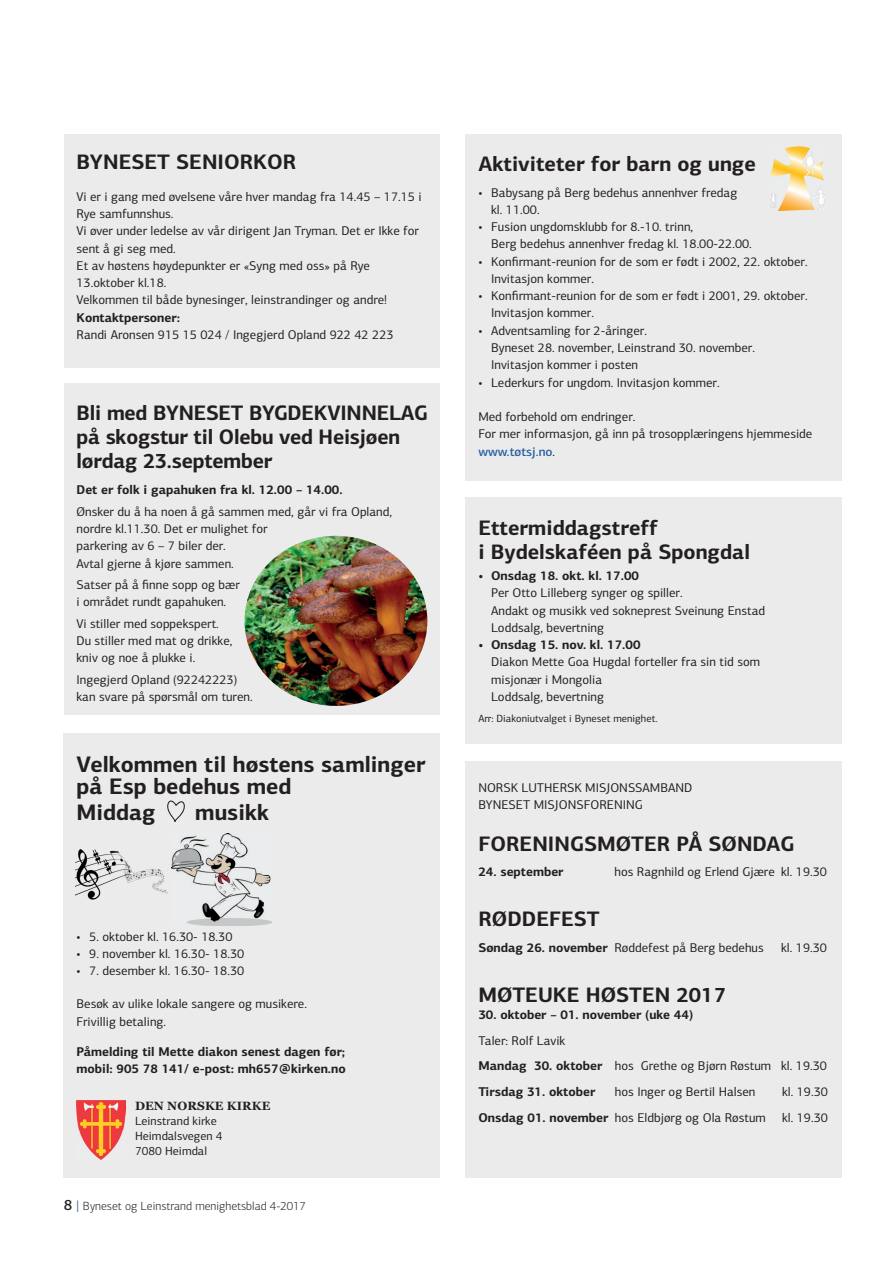
<style>
.page{position:relative;width:893px;height:1263px;background:#fff}
.page>*{position:absolute;margin:0;border:0;box-sizing:border-box;transform-origin:0 0}
.t1{font:700 22.5px/22.5px "PF Centro Sans Pro";color:#231f20}
.t2{font:700 21px/24px "PF Centro Sans Pro";color:#231f20}
.t3{font:12.75px/17.2px "PF Centro Sans Pro";color:#231f20}
.t4{font:700 12.75px/17.2px "PF Centro Sans Pro";color:#231f20}
.t5{font:300 12px "PF Centro Sans Pro";color:#231f20}
.t6{font:12px/15px "PF Centro Sans Pro";color:#231f20}
.t7{font:700 12px "Georgia";letter-spacing:.01em;color:#231f20}
.t8{font:10.5px "PF Centro Sans Pro";color:#231f20}
.s1{font-weight:500;font-size:15px}
.s2{font-weight:400;font-size:13.5px;color:#265d9e}
.s3{font-weight:500;color:#265d9e}
.s4{font-weight:700}
</style>
<div class="page">
<div style="left:64px;top:134px;width:376px;height:234px;background:#ebebec"></div>
<div style="left:64px;top:383px;width:376px;height:331px;background:#ebebec"></div>
<img style="left:244px;top:536px;width:183px;height:170px">
<div style="left:466px;top:134px;width:376px;height:346px;background:#ebebec"></div>
<img style="left:770px;top:147px;width:55px;height:63px">
<div style="left:64px;top:733px;width:376px;height:445px;background:#ebebec"></div>
<div style="left:466px;top:497px;width:376px;height:247px;background:#ebebec"></div>
<div style="left:466px;top:761px;width:376px;height:417px;background:#ebebec"></div>
<img style="left:75px;top:849px;width:92px;height:51px">
<img style="left:172px;top:833px;width:100px;height:93px">
<svg style="left:167px;top:800px;width:18px;height:22px"></svg>
<img style="left:77px;top:1100px;width:48px;height:60px">
<h2 class="t2" style="left:77px;top:149px;width:221px">BYNESET SENIORKOR</h2>
<p class="t3" style="left:77px;top:188px;width:347px">Vi er i gang med øvelsene våre hver mandag fra 14.45 – 17.15 i Rye samfunnshus.<br>Vi øver under ledelse av vår dirigent Jan Tryman. Det er Ikke for sent å gi seg med.<br>Et av høstens høydepunkter er «Syng med oss» på Rye 13.oktober kl.18.<br>Velkommen til både bynesinger, leinstrandinger og andre!</p>
<p class="t4" style="left:77px;top:309px;width:105px">Kontaktpersoner:</p>
<p class="t3" style="left:77px;top:326px;width:318px">Randi Aronsen 915 15 024 / Ingegjerd Opland 922 42 223</p>
<h2 class="t2" style="left:77px;top:400px;width:353px">Bli med BYNESET BYGDEKVINNELAG på skogstur til Olebu ved Heisjøen lørdag 23.september</h2>
<p class="t4" style="left:77px;top:481px;width:268px">Det er folk i gapahuken fra kl. 12.00 – 14.00.</p>
<p class="t3" style="left:77px;top:503px;width:317px">Ønsker du å ha noen å gå sammen med, går vi fra Opland, nordre kl.11.30. Det er mulighet for<br>parkering av 6 – 7 biler der.<br>Avtal gjerne å kjøre sammen.</p>
<p class="t3" style="left:77px;top:576px;width:165px">Satser på å finne sopp og bær i området rundt gapahuken.</p>
<p class="t3" style="left:77px;top:615px;width:157px">Vi stiller med soppekspert.<br>Du stiller med mat og drikke, kniv og noe å plukke i.</p>
<p class="t3" style="left:77px;top:671px;width:178px">Ingegjerd Opland (92242223) kan svare på spørsmål om turen.</p>
<h1 class="t1" style="left:77px;top:752px;width:350px">Velkommen til høstens samlinger på Esp bedehus med</h1>
<h1 class="t1" style="left:77px;top:801px;width:81px">Middag</h1>
<h1 class="t1" style="left:195px;top:801px;width:75px">musikk</h1>
<p class="t3" style="left:77px;top:928px;width:157px">• 5. oktober kl. 16.30- 18.30</p>
<p class="t3" style="left:77px;top:945px;width:169px">• 9. november kl. 16.30- 18.30</p>
<p class="t3" style="left:77px;top:962px;width:169px">• 7. desember kl. 16.30- 18.30</p>
<p class="t3" style="left:77px;top:995px;width:232px;line-height:18px">Besøk av ulike lokale sangere og musikere.<br>Frivillig betaling.</p>
<p class="t4" style="left:77px;top:1043px;width:271px">Påmelding til Mette diakon senest dagen før; mobil: 905 78 141/ e-post: mh657@kirken.no</p>
<p class="t7" style="left:135px;top:1098px;width:137px">DEN NORSKE KIRKE</p>
<p class="t6" style="left:135px;top:1113px;width:89px">Leinstrand kirke<br>Heimdalsvegen 4<br>7080 Heimdal</p>
<p class="t5" style="left:64px;top:1199px;width:244px"><span class="s1">8</span> <span class="s2">|</span> Byneset og Leinstrand menighetsblad 4-2017</p>
<h2 class="t2" style="left:478px;top:152px;width:279px">Aktiviteter for barn og unge</h2>
<p class="t3" style="left:491px;top:184px;width:248px;text-indent:-13px">• Babysang på Berg bedehus annenhver fredag kl. 11.00.</p>
<p class="t3" style="left:491px;top:218px;width:262px;text-indent:-13px">• Fusion ungdomsklubb for 8.-10. trinn,<br>Berg bedehus annenhver fredag kl. 18.00-22.00.</p>
<p class="t3" style="left:491px;top:253px;width:318px;text-indent:-13px">• Konfirmant-reunion for de som er født i 2002, 22. oktober.<br>Invitasjon kommer.</p>
<p class="t3" style="left:491px;top:287px;width:318px;text-indent:-13px">• Konfirmant-reunion for de som er født i 2001, 29. oktober.<br>Invitasjon kommer.</p>
<p class="t3" style="left:491px;top:322px;width:265px;text-indent:-13px">• Adventsamling for 2-åringer.<br>Byneset 28. november, Leinstrand 30. november.<br>Invitasjon kommer i posten</p>
<p class="t3" style="left:478px;top:374px;width:243px">• Lederkurs for ungdom. Invitasjon kommer.</p>
<p class="t3" style="left:478px;top:408px;width:335px">Med forbehold om endringer.<br>For mer informasjon, gå inn på trosopplæringens hjemmeside <span class="s3">www.tøtsj.no</span>.</p>
<h2 class="t2" style="left:478px;top:515px;width:273px">Ettermiddagstreff<br>i Bydelskaféen på Spongdal</h2>
<p class="t4" style="left:478px;top:567px;width:162px">• Onsdag 18. okt. kl. 17.00</p>
<p class="t3" style="left:491px;top:584px;width:275px">Per Otto Lilleberg synger og spiller.<br>Andakt og musikk ved sokneprest Sveinung Enstad<br>Loddsalg, bevertning</p>
<p class="t4" style="left:478px;top:636px;width:164px">• Onsdag 15. nov. kl. 17.00</p>
<p class="t3" style="left:491px;top:653px;width:270px">Diakon Mette Goa Hugdal forteller fra sin tid som misjonær i Mongolia<br>Loddsalg, bevertning</p>
<p class="t8" style="left:478px;top:712px;width:181px">Arr: Diakoniutvalget i Byneset menighet.</p>
<p class="t3" style="left:478px;top:779px;width:216px">NORSK LUTHERSK MISJONSSAMBAND<br>BYNESET MISJONSFORENING</p>
<h2 class="t2" style="left:478px;top:831px;width:318px">FORENINGSMØTER PÅ SØNDAG</h2>
<p class="t4" style="left:478px;top:863px;width:87px">24. september</p>
<p class="t3" style="left:614px;top:863px;width:214px">hos Ragnhild og Erlend Gjære kl. 19.30</p>
<h2 class="t2" style="left:478px;top:907px;width:123px">RØDDEFEST</h2>
<p class="t3" style="left:478px;top:939px;width:287px"><span class="s4">Søndag 26. november</span> Røddefest på Berg bedehus</p>
<p class="t3" style="left:781px;top:939px;width:47px">kl. 19.30</p>
<h2 class="t2" style="left:478px;top:982px;width:249px">MØTEUKE HØSTEN 2017</h2>
<p class="t4" style="left:478px;top:1006px;width:216px">30. oktober – 01. november (uke 44)</p>
<p class="t3" style="left:478px;top:1027px;width:350px;line-height:25.8px">Taler: Rolf Lavik<br><span class="s4">Mandag 30. oktober</span> hos Grethe og Bjørn Røstum kl. 19.30<br><span class="s4">Tirsdag 31. oktober</span></p>
<p class="t3" style="left:615px;top:1083px;width:142px">hos Inger og Bertil Halsen</p>
<p class="t3" style="left:782px;top:1083px;width:47px">kl. 19.30</p>
<p class="t3" style="left:478px;top:1109px;width:289px"><span class="s4">Onsdag 01. november</span> hos Eldbjørg og Ola Røstum</p>
<p class="t3" style="left:782px;top:1109px;width:47px">kl. 19.30</p>
</div>
